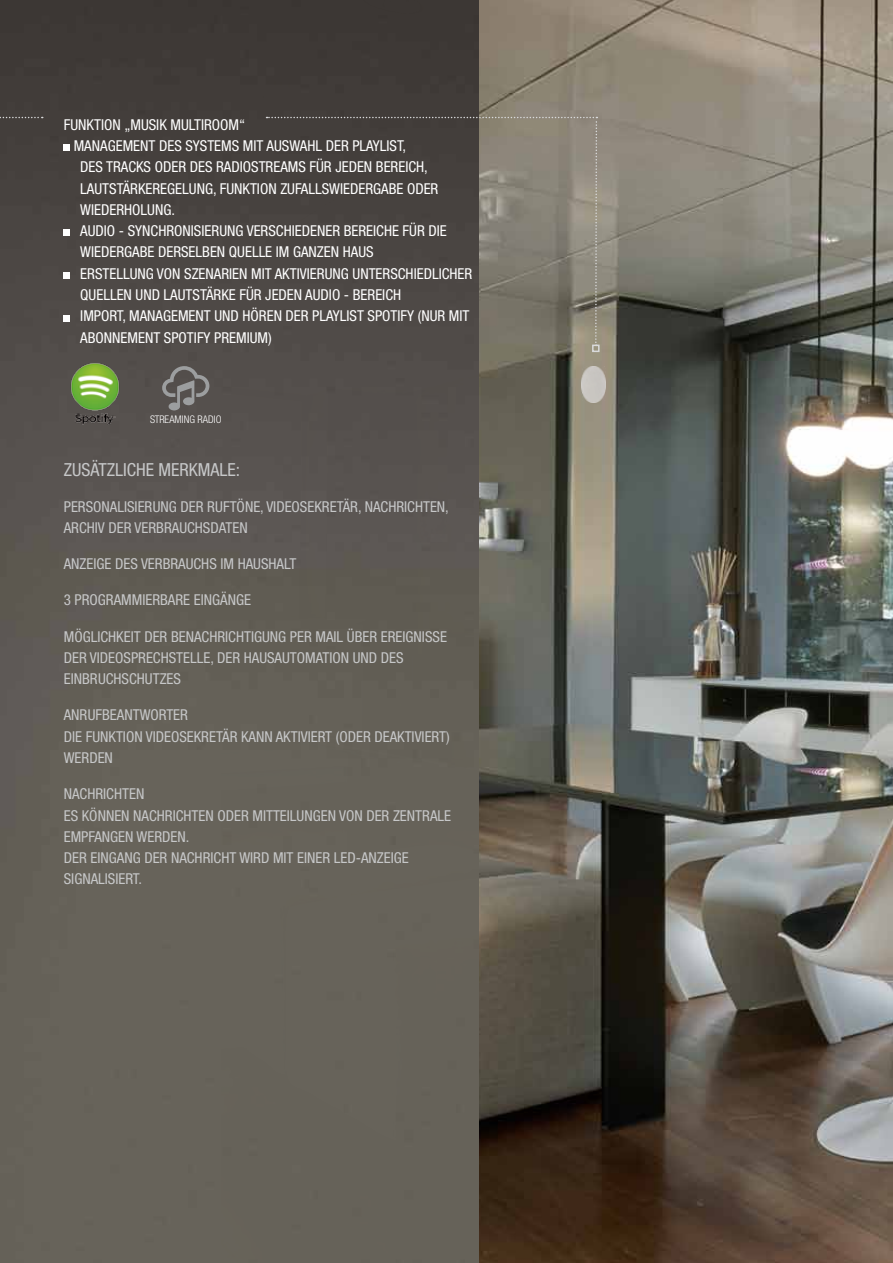
<style>
.page{position:relative;width:893px;height:1263px;background:#fff}
.page>*{position:absolute;margin:0;border:0;box-sizing:border-box;transform-origin:0 0}
.t1{font:condensed 18px "Helvetica Neue LTW1 G";color:#c6c7c8}
.t2{font:condensed 15px/21.3px "Helvetica Neue LTW1 G";color:#c6c7c8}
.t3{font:condensed 15px/21.3px "Helvetica Neue LTW1 G";color:#fff}
.t4{font:300 condensed 10.5px "Helvetica Neue LTW1 G";color:#fff}
</style>
<div class="page">
<img style="left:478px;top:0;width:415px;height:1263px">
<img style="left:0;top:0;width:478px;height:1263px">
<img style="left:64px;top:355px;width:62px;height:77px">
<svg style="left:162px;top:366px;width:47px;height:44px"></svg>
<svg style="left:0;top:117px;width:43px;height:1px"></svg>
<svg style="left:266px;top:117px;width:332px;height:229px"></svg>
<div style="left:592px;top:345px;width:8px;height:7px;border:2px solid #d9dadb"></div>
<img style="left:581px;top:367px;width:25px;height:36px">
<svg style="left:64px;top:145px;width:6px;height:6px"></svg>
<svg style="left:64px;top:230px;width:6px;height:6px"></svg>
<div style="left:64px;top:272px;width:6px;height:7px;background:#fff"></div>
<svg style="left:64px;top:315px;width:6px;height:6px"></svg>
<p class="t3" style="left:74px;top:114px;width:173px;text-indent:-10px">FUNKTION „MUSIK MULTIROOM“<br>MANAGEMENT</p>
<p class="t3" style="left:159px;top:135px;width:9px">DES</p>
<p class="t3" style="left:185px;top:135px;width:24px">SYSTEMS</p>
<p class="t3" style="left:243px;top:135px;width:40px">MIT AUSWAHL</p>
<p class="t3" style="left:326px;top:135px;width:9px">DER</p>
<p class="t3" style="left:352px;top:135px;width:55px">PLAYLIST,</p>
<p class="t3" style="left:80px;top:156px;width:42px">DES TRACKS</p>
<p class="t3" style="left:155px;top:156px;width:9px">ODER</p>
<p class="t3" style="left:190px;top:156px;width:9px">DES</p>
<p class="t3" style="left:216px;top:156px;width:17px">RADIOSTREAMS</p>
<p class="t3" style="left:309px;top:156px;width:9px">FÜR</p>
<p class="t3" style="left:335px;top:156px;width:15px">JEDEN</p>
<p class="t3" style="left:376px;top:156px;width:16px">BEREICH</p>
<p class="t3" style="left:424px;top:156px;width:5px">,</p>
<p class="t3" style="left:80px;top:178px;width:15px">LAUTST</p>
<p class="t3" style="left:123px;top:178px;width:16px">ÄRKEREGELUNG</p>
<p class="t3" style="left:213px;top:178px;width:22px">, FUNKTION</p>
<p class="t3" style="left:280px;top:178px;width:16px">ZUFALLSWIEDERGABE</p>
<p class="t3" style="left:407px;top:178px;width:9px">ODER</p>
<p class="t3" style="left:80px;top:199px;width:19px">WIEDERHOLUNG</p>
<p class="t3" style="left:171px;top:199px;width:5px">.</p>
<p class="t3" style="left:80px;top:220px;width:16px">AUDIO</p>
<p class="t3" style="left:119px;top:220px;width:32px">- SYNCHRONISIERUNG</p>
<p class="t3" style="left:247px;top:220px;width:9px">VERSCHIEDENER</p>
<p class="t3" style="left:344px;top:220px;width:16px">BEREICHE</p>
<p class="t3" style="left:403px;top:220px;width:9px">FÜR</p>
<p class="t3" style="left:428px;top:220px;width:7px">DIE</p>
<p class="t3" style="left:80px;top:242px;width:19px">WIEDERGABE</p>
<p class="t3" style="left:158px;top:242px;width:9px">DERSELBEN</p>
<p class="t3" style="left:229px;top:242px;width:17px">QUELLE</p>
<p class="t3" style="left:276px;top:242px;width:26px">IM GANZEN</p>
<p class="t3" style="left:343px;top:242px;width:17px">HAUS</p>
<p class="t3" style="left:80px;top:263px;width:16px">ERSTELLUNG</p>
<p class="t3" style="left:157px;top:263px;width:9px">VON</p>
<p class="t3" style="left:184px;top:263px;width:16px">SZENARIEN</p>
<p class="t3" style="left:251px;top:263px;width:39px">MIT AKTIVIERUNG</p>
<p class="t3" style="left:353px;top:263px;width:8px">UNTERSCHIEDLICHER</p>
<p class="t3" style="left:80px;top:284px;width:17px">QUELLEN</p>
<p class="t3" style="left:136px;top:284px;width:9px">UND</p>
<p class="t3" style="left:164px;top:284px;width:15px">LAUTST</p>
<p class="t3" style="left:206px;top:284px;width:16px">ÄRKE</p>
<p class="t3" style="left:239px;top:284px;width:9px">FÜR</p>
<p class="t3" style="left:265px;top:284px;width:15px">JEDEN</p>
<p class="t3" style="left:305px;top:284px;width:16px">AUDIO</p>
<p class="t3" style="left:344px;top:284px;width:25px">- BEREICH</p>
<p class="t3" style="left:80px;top:305px;width:12px">IMPORT</p>
<p class="t3" style="left:123px;top:305px;width:27px">, MANAGEMENT</p>
<p class="t3" style="left:214px;top:305px;width:9px">UND</p>
<p class="t3" style="left:243px;top:305px;width:17px">HÖREN</p>
<p class="t3" style="left:286px;top:305px;width:9px">DER</p>
<p class="t3" style="left:312px;top:305px;width:35px">PLAYLIST</p>
<p class="t3" style="left:368px;top:305px;width:15px">SPOTIF</p>
<p class="t3" style="left:407px;top:305px;width:23px">Y (NUR</p>
<p class="t3" style="left:449px;top:305px;width:8px">MIT</p>
<p class="t3" style="left:80px;top:327px;width:17px">ABONNEMENT</p>
<p class="t3" style="left:164px;top:327px;width:15px">SPOTIF</p>
<p class="t3" style="left:204px;top:327px;width:27px">Y PREMIUM</p>
<p class="t3" style="left:268px;top:327px;width:5px">)</p>
<p class="t4" style="left:150px;top:413px;width:73px">STREAMING RADIO</p>
<p class="t1" style="left:64px;top:459px;width:178px">ZUSÄTZLICHE MERKMALE:</p>
<p class="t2" style="left:64px;top:496px;width:16px">PERSONALISIERUNG</p>
<p class="t2" style="left:180px;top:496px;width:9px">DER</p>
<p class="t2" style="left:207px;top:496px;width:17px">RUFTÖNE</p>
<p class="t2" style="left:260px;top:496px;width:21px">, VIDEO</p>
<p class="t2" style="left:300px;top:496px;width:16px">SEKRET</p>
<p class="t2" style="left:343px;top:496px;width:39px">ÄR , NACHRICHTEN</p>
<p class="t2" style="left:445px;top:496px;width:5px">,</p>
<p class="t2" style="left:64px;top:517px;width:16px">ARCHIV</p>
<p class="t2" style="left:108px;top:517px;width:9px">DER</p>
<p class="t2" style="left:135px;top:517px;width:16px">VERBRAUCHSDATEN</p>
<p class="t2" style="left:64px;top:553px;width:234px">ANZEIGE DES VERBRAUCHS IM HAUSHALT</p>
<p class="t2" style="left:64px;top:590px;width:189px">3 PROGRAMMIERBARE EINGÄNGE</p>
<p class="t2" style="left:64px;top:626px;width:385px">MÖGLICHKEIT DER BENACHRICHTIGUNG PER MAIL ÜBER EREIGNISSE<br>DER VIDEOSPRECHSTELLE, DER HAUSAUTOMATION UND DES<br>EINBRUCHSCHUTZES</p>
<p class="t2" style="left:64px;top:705px;width:126px">ANRUFBEANTWORTER<br>DIE FUNKTION</p>
<p class="t2" style="left:146px;top:726px;width:15px">VIDEOSEKRET</p>
<p class="t2" style="left:222px;top:726px;width:28px">ÄR KANN</p>
<p class="t2" style="left:276px;top:726px;width:8px">AKTIVIERT</p>
<p class="t2" style="left:336px;top:726px;width:13px">(ODER</p>
<p class="t2" style="left:374px;top:726px;width:8px">DEAKTIVIERT</p>
<p class="t2" style="left:446px;top:726px;width:5px">)</p>
<p class="t2" style="left:64px;top:747px;width:10px">WERDEN</p>
<p class="t2" style="left:64px;top:783px;width:82px">NACHRICHTEN<br>ES KÖNNEN</p>
<p class="t2" style="left:133px;top:805px;width:17px">NACHRICHTEN</p>
<p class="t2" style="left:217px;top:805px;width:9px">ODER</p>
<p class="t2" style="left:252px;top:805px;width:19px">MITTEILUNGEN</p>
<p class="t2" style="left:339px;top:805px;width:9px">VON</p>
<p class="t2" style="left:366px;top:805px;width:9px">DER</p>
<p class="t2" style="left:393px;top:805px;width:16px">ZENTRALE</p>
<p class="t2" style="left:64px;top:826px;width:9px">EMPFANGEN</p>
<p class="t2" style="left:137px;top:826px;width:10px">WERDEN</p>
<p class="t2" style="left:186px;top:826px;width:5px">.</p>
<p class="t2" style="left:64px;top:847px;width:42px">DER EINGANG</p>
<p class="t2" style="left:144px;top:847px;width:9px">DER</p>
<p class="t2" style="left:171px;top:847px;width:17px">NACHRICHT</p>
<p class="t2" style="left:239px;top:847px;width:9px">WIRD</p>
<p class="t2" style="left:273px;top:847px;width:32px">MIT EINER</p>
<p class="t2" style="left:334px;top:847px;width:43px">LED-ANZEIGE</p>
<p class="t2" style="left:64px;top:868px;width:8px">SIGNALISIERT</p>
<p class="t2" style="left:139px;top:868px;width:5px">.</p>
</div>
